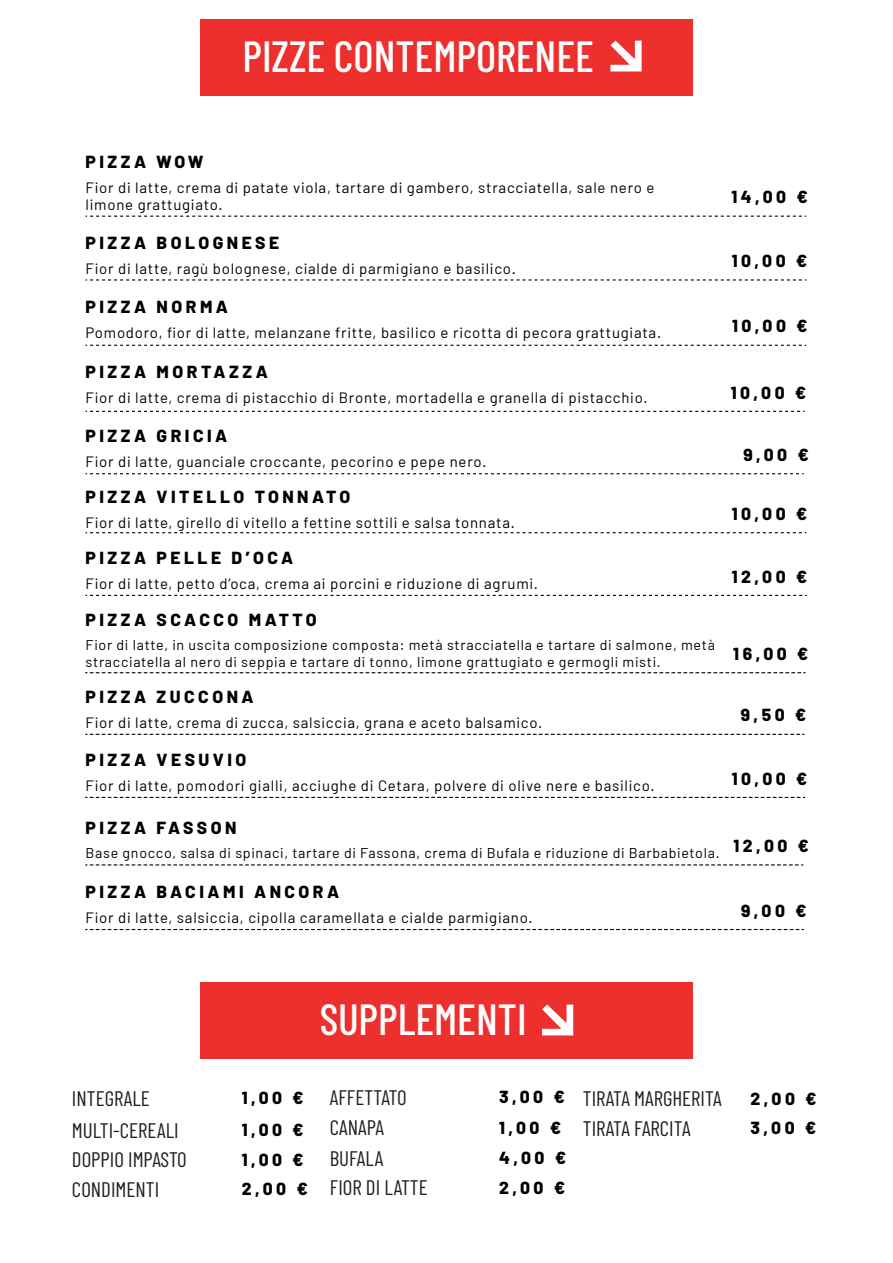
<style>
.page{position:relative;width:893px;height:1263px;background:#fff}
.page>*{position:absolute;margin:0;border:0;box-sizing:border-box;transform-origin:0 0}
.t1{font:500 43.5px "Barlow Condensed";color:#fff}
.t2{font:21px "Barlow Condensed";color:#231f20}
.t3{font:800 17.4px "Barlow";letter-spacing:.2em;color:#000001}
.t4{font:15px/16.6px "Barlow";letter-spacing:.05em;color:#000001}
.t5{font:14.25px/16.6px "Barlow";letter-spacing:.05em;color:#000001}
.s1{font-family:"Barlow";font-weight:800;font-size:17.4px;color:#000001}
</style>
<div class="page">
<svg style="left:86px;top:279px;width:720px;height:2px"></svg>
<svg style="left:86px;top:216px;width:720px;height:1px"></svg>
<svg style="left:86px;top:345px;width:720px;height:1px"></svg>
<svg style="left:86px;top:411px;width:719px;height:1px"></svg>
<svg style="left:86px;top:473px;width:718px;height:1px"></svg>
<svg style="left:86px;top:532px;width:720px;height:1px"></svg>
<svg style="left:86px;top:595px;width:721px;height:1px"></svg>
<svg style="left:86px;top:672px;width:719px;height:1px"></svg>
<svg style="left:86px;top:734px;width:718px;height:1px"></svg>
<svg style="left:86px;top:797px;width:719px;height:1px"></svg>
<svg style="left:86px;top:864px;width:717px;height:1px"></svg>
<svg style="left:86px;top:929px;width:717px;height:1px"></svg>
<div style="left:200px;top:19px;width:493px;height:76px;background:#ed302d"></div>
<div style="left:200px;top:982px;width:493px;height:77px;background:#ed302d"></div>
<svg style="left:542px;top:1004px;width:31px;height:31px"></svg>
<svg style="left:610px;top:41px;width:32px;height:30px"></svg>
<h1 class="t1" style="left:242px;top:26px;width:353px">PIZZE CONTEMPORENEE</h1>
<p class="t3" style="left:86px;top:151px;width:119px">PIZZA WOW</p>
<p class="t4" style="left:86px;top:179px;width:570px">Fior di latte, crema di patate viola, tartare di gambero, stracciatella, sale nero e limone grattugiato.</p>
<p class="t3" style="left:86px;top:232px;width:195px">PIZZA BOLOGNESE</p>
<p class="t4" style="left:86px;top:260px;width:432px">Fior di latte, ragù bolognese, cialde di parmigiano e basilico.</p>
<p class="t3" style="left:86px;top:296px;width:144px">PIZZA NORMA</p>
<p class="t4" style="left:86px;top:324px;width:577px">Pomodoro, fior di latte, melanzane fritte, basilico e ricotta di pecora grattugiata.</p>
<p class="t3" style="left:731px;top:186px;width:78px">14,00 €</p>
<p class="t3" style="left:732px;top:250px;width:77px">10,00 €</p>
<p class="t3" style="left:732px;top:315px;width:77px">10,00 €</p>
<p class="t3" style="left:86px;top:361px;width:184px">PIZZA MORTAZZA</p>
<p class="t4" style="left:86px;top:389px;width:563px">Fior di latte, crema di pistacchio di Bronte, mortadella e granella di pistacchio.</p>
<p class="t3" style="left:731px;top:381px;width:77px">10,00 €</p>
<p class="t3" style="left:86px;top:425px;width:143px">PIZZA GRICIA</p>
<p class="t4" style="left:86px;top:453px;width:402px">Fior di latte, guanciale croccante, pecorino e pepe nero.</p>
<p class="t3" style="left:743px;top:444px;width:67px">9,00 €</p>
<p class="t3" style="left:86px;top:485px;width:266px">PIZZA VITELLO TONNATO</p>
<p class="t4" style="left:86px;top:513px;width:431px">Fior di latte, girello di vitello a fettine sottili e salsa tonnata.</p>
<p class="t3" style="left:86px;top:547px;width:209px">PIZZA PELLE D’OCA</p>
<p class="t4" style="left:86px;top:575px;width:454px">Fior di latte, petto d’oca, crema ai porcini e riduzione di agrumi.</p>
<p class="t3" style="left:732px;top:503px;width:77px">10,00 €</p>
<p class="t3" style="left:732px;top:565px;width:77px">12,00 €</p>
<p class="t3" style="left:86px;top:609px;width:233px">PIZZA SCACCO MATTO</p>
<p class="t5" style="left:86px;top:636px;width:631px">Fior di latte, in uscita composizione composta: metà stracciatella e tartare di salmone, metà stracciatella al nero di seppia e tartare di tonno, limone grattugiato e germogli misti.</p>
<p class="t3" style="left:733px;top:643px;width:76px">16,00 €</p>
<p class="t3" style="left:86px;top:686px;width:170px">PIZZA ZUCCONA</p>
<p class="t4" style="left:86px;top:714px;width:458px">Fior di latte, crema di zucca, salsiccia, grana e aceto balsamico.</p>
<p class="t3" style="left:741px;top:704px;width:67px">9,50 €</p>
<p class="t3" style="left:86px;top:749px;width:162px">PIZZA VESUVIO</p>
<p class="t4" style="left:86px;top:777px;width:571px">Fior di latte, pomodori gialli, acciughe di Cetara, polvere di olive nere e basilico.</p>
<p class="t3" style="left:732px;top:767px;width:77px">10,00 €</p>
<p class="t3" style="left:86px;top:816px;width:152px">PIZZA FASSON</p>
<p class="t5" style="left:86px;top:844px;width:725px">Base gnocco, salsa di spinaci, tartare di Fassona, crema di Bufala e riduzione di Barbabietola. <sup>12,00</sup> <sup>€</sup></p>
<p class="t3" style="left:86px;top:881px;width:255px">PIZZA BACIAMI ANCORA</p>
<p class="t4" style="left:86px;top:909px;width:448px">Fior di latte, salsiccia, cipolla caramellata e cialde parmigiano.</p>
<p class="t3" style="left:741px;top:900px;width:67px">9,00 €</p>
<h1 class="t1" style="left:320px;top:988px;width:208px">SUPPLEMENTI</h1>
<h2 class="t2" style="left:330px;top:1082px;width:78px">AFFETTATO</h2>
<h2 class="t2" style="left:499px;top:1084px;width:224px"><sup>3</sup> <sup>,</sup> <sup>0</sup> <sup>0</sup> <sup>€</sup> TIRATA MARGHERITA</h2>
<p class="t3" style="left:750px;top:1087px;width:68px">2,00 €</p>
<h2 class="t2" style="left:583px;top:1113px;width:109px">TIRATA FARCITA</h2>
<p class="t3" style="left:750px;top:1117px;width:67px">3,00 €</p>
<h2 class="t2" style="left:72px;top:1083px;width:79px">INTEGRALE</h2>
<p class="t3" style="left:242px;top:1087px;width:63px">1,00 €</p>
<h2 class="t2" style="left:72px;top:1115px;width:108px">MULTI-CEREALI</h2>
<h2 class="t2" style="left:242px;top:1113px;width:144px"><span class="s1">1 , 0 0 €</span> CANAPA</h2>
<p class="t3" style="left:499px;top:1116px;width:63px">1,00 €</p>
<h2 class="t2" style="left:72px;top:1145px;width:116px">DOPPIO IMPASTO</h2>
<p class="t3" style="left:242px;top:1149px;width:63px">1,00 €</p>
<h2 class="t2" style="left:72px;top:1174px;width:89px">CONDIMENTI</h2>
<p class="t3" style="left:242px;top:1178px;width:68px">2,00 €</p>
<h2 class="t2" style="left:330px;top:1143px;width:55px">BUFALA</h2>
<p class="t3" style="left:499px;top:1147px;width:68px">4,00 €</p>
<h2 class="t2" style="left:330px;top:1173px;width:99px">FIOR DI LATTE</h2>
<p class="t3" style="left:499px;top:1177px;width:68px">2,00 €</p>
</div>
